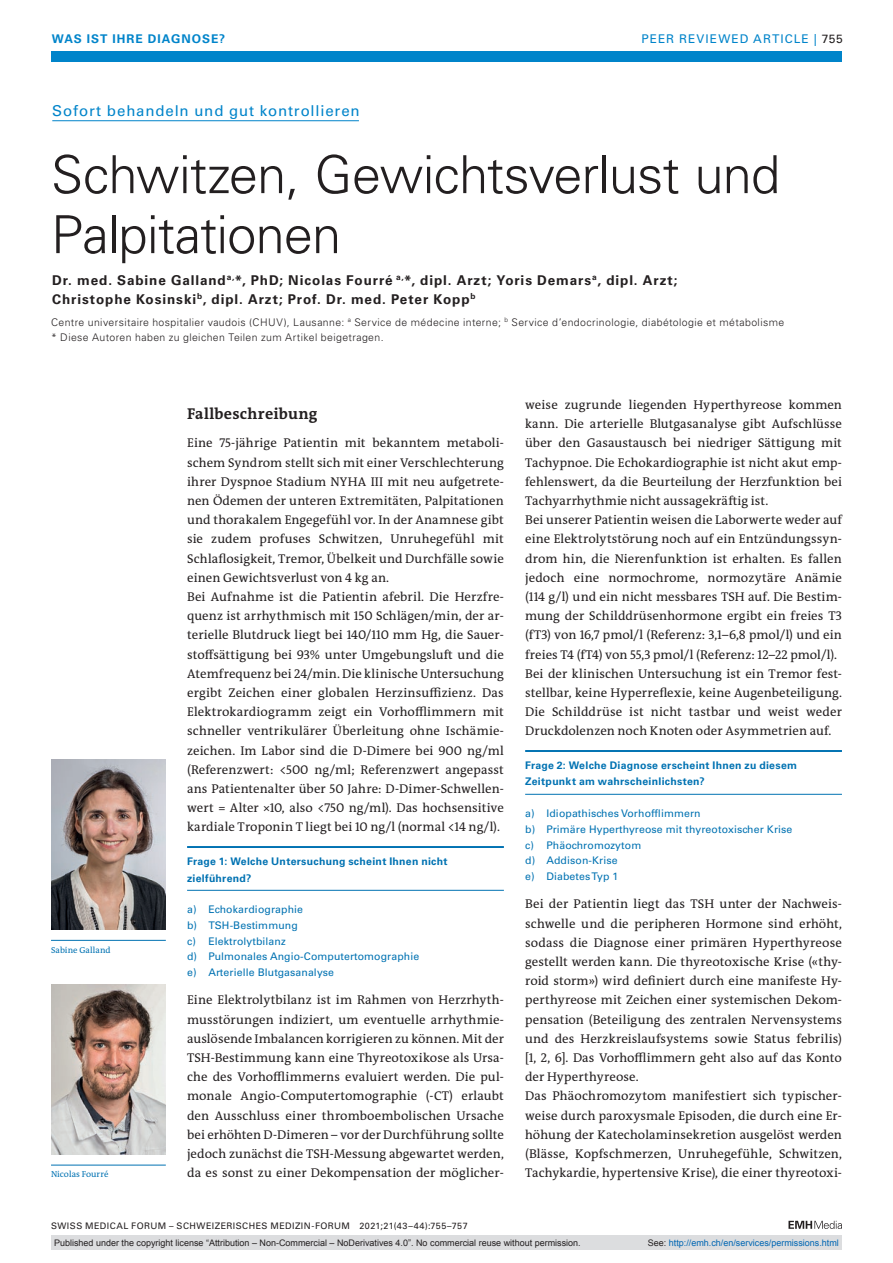
<style>
.page{position:relative;width:893px;height:1263px;background:#fff}
.page>*{position:absolute;margin:0;border:0;box-sizing:border-box;transform-origin:0 0}
.article-title{font:300 52.5px/60px "Univers LT Std";letter-spacing:-.02em;color:#231f20}
.section-h1{font:700 15.75px "The Antiqua B W7";letter-spacing:.015em;color:#231f20}
.pre-heading{font:15px "Univers LT Std";letter-spacing:.055em;color:#0084ca}
.author-notes{font:700 13.5px/19.2px "Univers LT Std";letter-spacing:.065em;color:#231f20}
.section-pn{font:12.75px/19.2px "The Antiqua B W5 Plain";letter-spacing:.005em;color:#231f20;text-align:justify}
.ressort{font:12px "Univers LT Std";letter-spacing:.085em;color:#0084ca}
.ressort-2{font:700 12px "Univers LT Std";letter-spacing:.085em;color:#0084ca}
.boxed-text{font:10.5px "Univers LT Std";letter-spacing:.01em;color:#0072b2}
.aff{font:300 10.5px "Univers LT Std";letter-spacing:.04em;color:#231f20}
.boxed-pre-heading{font:700 10.5px/16.5px "Univers LT Std";letter-spacing:.025em;color:#0072b2}
.t1{font:9px "Arial";color:#231f20}
.fusszeile{font:9px "Univers LT Std";letter-spacing:.05em;color:#231f20}
.t2{font:9px "Arial";color:#0066b3}
.portrait-caption{font:8.7px "The Antiqua B W5 Plain";letter-spacing:.005em;color:#0072b2}
.s1{color:#231f20}
</style>
<div class="page">
<div style="left:51px;top:51px;width:791px;height:11px;background:#0084ca"></div>
<svg style="left:788px;top:1221px;width:54px;height:8px"></svg>
<hr style="left:52px;top:120px;width:307px;height:1px;background:#0084ca">
<hr style="left:187px;top:846px;width:317px;height:2px;background:#0072b2">
<hr style="left:187px;top:890px;width:317px;height:1px;background:#0072b2">
<hr style="left:51px;top:1165px;width:115px;height:1px;background:#0072b2">
<img style="left:51px;top:984px;width:115px;height:170px">
<hr style="left:51px;top:940px;width:115px;height:1px;background:#0072b2">
<img style="left:51px;top:760px;width:115px;height:170px">
<hr style="left:525px;top:750px;width:317px;height:2px;background:#0072b2">
<hr style="left:525px;top:794px;width:317px;height:1px;background:#0072b2">
<div style="left:51px;top:1235px;width:791px;height:15px;background:#dcdddf"></div>
<p class="ressort-2" style="left:52px;top:31px;width:175px">WAS IST IHRE DIAGNOSE?</p>
<p class="ressort" style="left:641px;top:31px;width:203px">PEER REVIEWED ARTICLE | <span class="s1">755</span></p>
<p class="pre-heading" style="left:52px;top:102px;width:309px">Sofort behandeln und gut kontrollieren</p>
<p class="article-title" style="left:51px;top:145px;width:731px">Schwitzen, Gewichtsverlust und<br>Palpitationen</p>
<p class="author-notes" style="left:52px;top:271px;width:627px">Dr. med. Sabine Galland<sup>a,</sup>*, PhD; Nicolas Fourré <sup>a,</sup>*, dipl. Arzt; Yoris Demars<sup>a</sup>, dipl. Arzt;<br>Christophe Kosinski<sup>b</sup>, dipl. Arzt; Prof. Dr. med. Peter Kopp<sup>b</sup></p>
<p class="aff" style="left:51px;top:316px;width:735px">Centre universitaire hospitalier vaudois (CHUV), Lausanne: <sup>a</sup> Service de médecine interne; <sup>b</sup> Service d’endocrinologie, diabétologie et métabolisme</p>
<p class="aff" style="left:51px;top:331px;width:334px">* Diese Autoren haben zu gleichen Teilen zum Artikel beigetragen.</p>
<p class="portrait-caption" style="left:51px;top:944px;width:61px">Sabine Galland</p>
<p class="section-h1" style="left:187px;top:403px;width:132px">Fallbeschreibung</p>
<p class="section-pn" style="left:187px;top:434px;width:318px">Eine 75-jährige Patientin mit bekanntem metaboli&shy;schem Syndrom stellt sich mit einer Verschlechterung ihrer Dyspnoe Stadium NYHA III mit neu aufgetrete&shy;nen Ödemen der unteren Extremitäten, Palpitationen und thorakalem Engegefühl vor. In der Anamnese gibt sie zudem profuses Schwitzen, Unruhegefühl mit Schlaflosigkeit, Tremor, Übelkeit und Durchfälle sowie einen Gewichtsverlust von 4 kg an.</p>
<p class="section-pn" style="left:187px;top:587px;width:318px">Bei Aufnahme ist die Patientin afebril. Die Herzfre&shy;quenz ist arrhythmisch mit 150 Schlägen/min, der ar&shy;terielle Blutdruck liegt bei 140/110 mm Hg, die Sauer&shy;stoffsättigung bei 93% unter Umgebungsluft und die Atemfrequenz bei 24/min. Die klinische Untersuchung ergibt Zeichen einer globalen Herzinsuffizienz. Das Elektrokardiogramm zeigt ein Vorhofflimmern mit schneller ventrikulärer Überleitung ohne Ischämie&shy;zeichen. Im Labor sind die D-Dimere bei 900 ng/ml (Referenzwert: &lt;500 ng/ml; Referenzwert angepasst ans Patientenalter über 50 Jahre: D-Dimer-Schwellen&shy;wert = Alter ×10, also &lt;750 ng/ml). Das hochsensitive kardiale Troponin T liegt bei 10 ng/l (normal &lt;14 ng/l).</p>
<p class="boxed-pre-heading" style="left:187px;top:853px;width:262px">Frage 1: Welche Untersuchung scheint Ihnen nicht zielführend?</p>
<p class="boxed-text" style="left:187px;top:903px;width:117px">a) Echokardiographie</p>
<p class="boxed-text" style="left:187px;top:919px;width:112px">b) TSH-Bestimmung</p>
<p class="boxed-text" style="left:187px;top:934px;width:100px">c) Elektrolytbilanz</p>
<p class="boxed-text" style="left:187px;top:950px;width:234px">d) Pulmonales Angio-Computertomographie</p>
<p class="boxed-text" style="left:187px;top:966px;width:149px">e) Arterielle Blutgasanalyse</p>
<p class="section-pn" style="left:187px;top:990px;width:318px">Eine Elektrolytbilanz ist im Rahmen von Herzrhyth&shy;musstörungen indiziert, um eventuelle arrhythmie&shy;auslösende Imbalancen korrigieren zu können. Mit der TSH-Bestimmung kann eine Thyreotoxikose als Ursa&shy;che des Vorhofflimmerns evaluiert werden. Die pul&shy;monale Angio-Computertomographie (-CT) erlaubt den Ausschluss einer thromboembolischen Ursache bei erhöhten D-Dimeren – vor der Durchführung sollte jedoch zunächst die TSH-Messung abgewartet werden,</p>
<p class="portrait-caption" style="left:51px;top:1169px;width:59px">Nicolas Fourré</p>
<p class="section-pn" style="left:187px;top:1163px;width:318px">da es sonst zu einer Dekompensation der möglicher-</p>
<p class="fusszeile" style="left:51px;top:1220px;width:418px">SWISS MEDICAL FORUM – SCHWEIZERISCHES MEDIZIN-FORUM 2021;21(43–44):755–757</p>
<p class="section-pn" style="left:525px;top:395px;width:318px">weise zugrunde liegenden Hyperthyreose kommen kann. Die arterielle Blutgasanalyse gibt Aufschlüsse über den Gasaustausch bei niedriger Sättigung mit Tachypnoe. Die Echokardiographie ist nicht akut emp&shy;fehlenswert, da die Beurteilung der Herzfunktion bei Tachyarrhythmie nicht aussagekräftig ist.</p>
<p class="section-pn" style="left:525px;top:510px;width:318px">Bei unserer Patientin weisen die Laborwerte weder auf eine Elektrolytstörung noch auf ein Entzündungssyn&shy;drom hin, die Nierenfunktion ist erhalten. Es fallen jedoch eine normochrome, normozytäre Anämie (114 g/l) und ein nicht messbares TSH auf. Die Bestim&shy;mung der Schilddrüsenhormone ergibt ein freies T3 (fT3) von 16,7 pmol/l (Referenz: 3,1–6,8 pmol/l) und ein freies T4 (fT4) von 55,3 pmol/l (Referenz: 12–22 pmol/l).</p>
<p class="section-pn" style="left:525px;top:664px;width:318px">Bei der klinischen Untersuchung ist ein Tremor fest&shy;stellbar, keine Hyperreflexie, keine Augenbeteiligung.<br>Die Schilddrüse ist nicht tastbar und weist weder Druckdolenzen noch Knoten oder Asymmetrien auf.</p>
<p class="boxed-pre-heading" style="left:525px;top:757px;width:273px">Frage 2: Welche Diagnose erscheint Ihnen zu diesem<br>Zeitpunkt am wahrscheinlichsten?</p>
<p class="boxed-text" style="left:525px;top:807px;width:177px">a) Idiopathisches Vorhofflimmern</p>
<p class="boxed-text" style="left:525px;top:823px;width:269px">b) Primäre Hyperthyreose mit thyreotoxischer Krise</p>
<p class="boxed-text" style="left:525px;top:838px;width:118px">c) Phäochromozytom</p>
<p class="boxed-text" style="left:525px;top:854px;width:94px">d) Addison-Krise</p>
<p class="boxed-text" style="left:525px;top:870px;width:95px">e) Diabetes Typ 1</p>
<p class="section-pn" style="left:525px;top:894px;width:318px">Bei der Patientin liegt das TSH unter der Nachweis&shy;schwelle und die peripheren Hormone sind erhöht, sodass die Diagnose einer primären Hyperthyreose gestellt werden kann. Die thyreotoxische Krise («thy&shy;roid storm») wird definiert durch eine manifeste Hy&shy;perthyreose mit Zeichen einer systemischen Dekom&shy;pensation (Beteiligung des zentralen Nervensystems und des Herzkreislaufsystems sowie Status febrilis) [1, 2, 6]. Das Vorhofflimmern geht also auf das Konto der Hyperthyreose.</p>
<p class="section-pn" style="left:525px;top:1086px;width:318px">Das Phäochromozytom manifestiert sich typischer&shy;weise durch paroxysmale Episoden, die durch eine Er&shy;höhung der Katecholaminsekretion ausgelöst werden (Blässe, Kopfschmerzen, Unruhegefühle, Schwitzen, Tachykardie, hypertensive Krise), die einer thyreotoxi-</p>
<p class="t1" style="left:54px;top:1237px;width:528px">Published under the copyright license “Attribution – Non-Commercial – NoDerivatives 4.0”. No commercial reuse without permission.</p>
<p class="t2" style="left:648px;top:1237px;width:193px"><span class="s1">See:</span> http://emh.ch/en/services/permissions.html</p>
</div>
